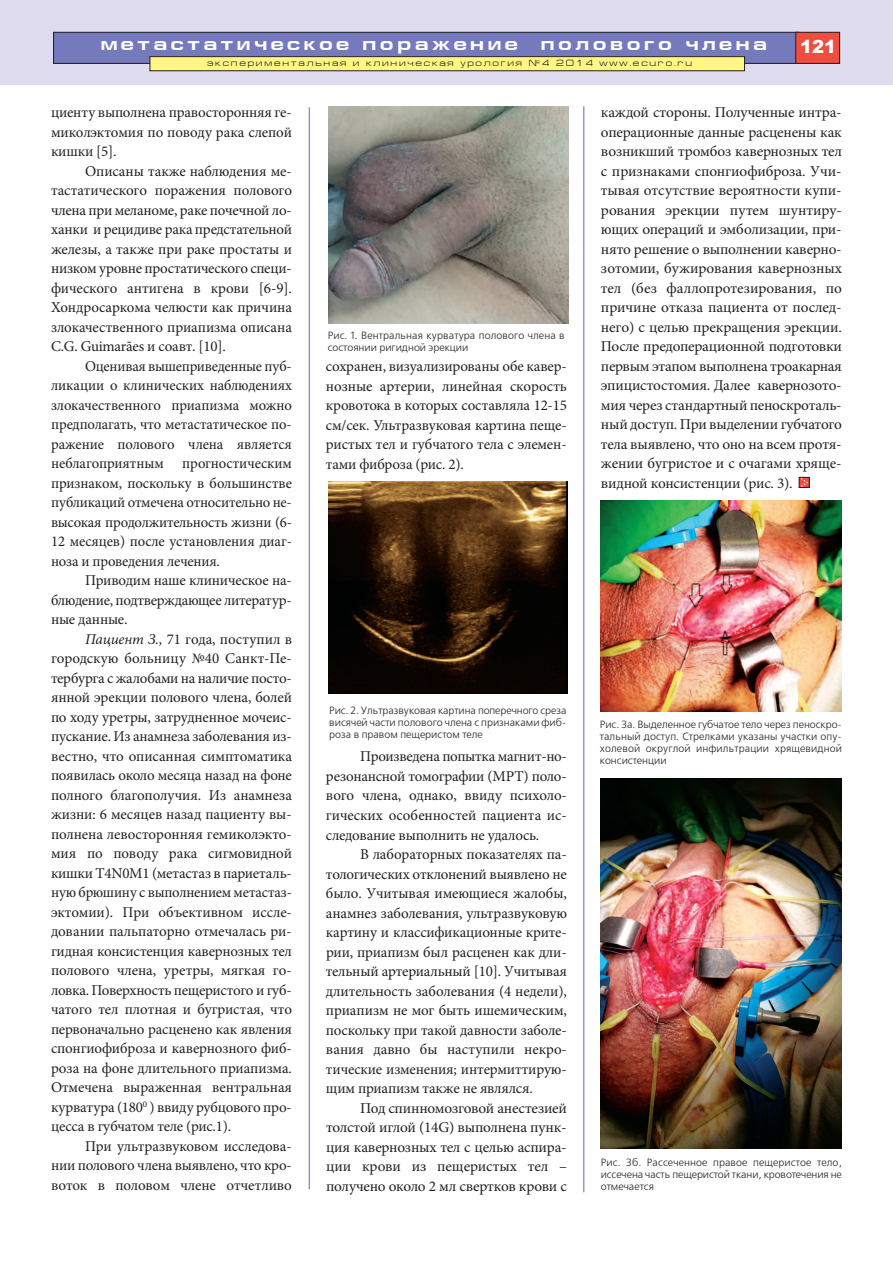
<style>
.page{position:relative;width:893px;height:1263px;background:#fff}
.page>*{position:absolute;margin:0;border:0;box-sizing:border-box;transform-origin:0 0}
.t1{font:700 18px "Europe Ext";letter-spacing:.2em;color:#fff}
.t2{font:900 18px "Arial";color:#fff}
.t3{font:15px/19.5px "Minion Pro";letter-spacing:-.015em;color:#231f20;text-align:justify}
.t4{font:10.5px/12px "Free Set C";color:#231f20;text-align:justify}
.t5{font:9px "Europe Ext";letter-spacing:.2em;color:#231f20}
.s1{font-style:italic}
</style>
<div class="page">
<div style="left:0;top:0;width:893px;height:85px;background:#dedcee"></div>
<div style="left:54px;top:32px;width:745px;height:31px;background:#747abb"></div>
<div style="left:53px;top:32px;width:746px;height:32px;border:1px solid #231f20"></div>
<div style="left:796px;top:32px;width:44px;height:31px;background:#ef4d40"></div>
<div style="left:795px;top:32px;width:45px;height:32px;border:1px solid #231f20"></div>
<div style="left:150px;top:57px;width:594px;height:14px;background:#fff685"></div>
<div style="left:150px;top:56px;width:595px;height:15px;border:1px solid #231f20"></div>
<hr style="left:309px;top:107px;width:1px;height:1082px;background:#747abb">
<hr style="left:583px;top:106px;width:1px;height:1086px;background:#747abb">
<div style="left:799px;top:477px;width:10px;height:11px;border:1px solid #231f20"></div>
<svg style="left:800px;top:477px;width:9px;height:10px"></svg>
<img style="left:328px;top:106px;width:240px;height:217px">
<img style="left:328px;top:482px;width:240px;height:211px">
<img style="left:600px;top:500px;width:242px;height:211px">
<img style="left:601px;top:779px;width:240px;height:369px">
<p class="t1" style="left:100px;top:37px;width:419px">метастатическое поражение</p>
<p class="t1" style="left:541px;top:37px;width:228px">полового члена</p>
<p class="t5" style="left:207px;top:60px;width:486px">экспериментальная и клиническая урология №4 2014 www.ecuro.ru</p>
<p class="t2" style="left:800px;top:33px;width:38px">121</p>
<p class="t3" style="left:51px;top:104px;width:242px">циенту выполнена правосторонняя ге&shy;миколэктомия по поводу рака слепой кишки [5].</p>
<p class="t3" style="left:51px;top:162px;width:242px;text-indent:34px">Описаны также наблюдения ме&shy;тастатического поражения полового члена при меланоме, раке почечной ло&shy;ханки и рецидиве рака предстательной железы, a также при раке простаты и низком уровне простатического специ&shy;фического антигена в крови [6-9].<br>Хондросаркома челюсти как причина злокачественного приапизма описана C.G. Guimarães и соавт. [10].</p>
<p class="t3" style="left:51px;top:357px;width:242px;text-indent:34px">Оценивая вышеприведенные пуб&shy;ликации о клинических наблюдениях злокачественного приапизма можно предполагать, что метастатическое по&shy;ражение полового члена является неблагоприятным прогностическим признаком, поскольку в большинстве публикаций отмечена относительно не&shy;высокая продолжительность жизни (6- 12 месяцев) после установления диаг&shy;ноза и проведения лечения.</p>
<p class="t3" style="left:51px;top:572px;width:242px;text-indent:34px">Приводим наше клиническое на&shy;блюдение, подтверждающее литератур&shy;ные данные.</p>
<p class="t3" style="left:51px;top:630px;width:242px;text-indent:34px"><span class="s1">Пациент З.,</span> 71 года, поступил в городскую больницу №40 Санкт-Пе&shy;тербурга с жалобами на наличие посто&shy;янной эрекции полового члена, болей по ходу уретры, затрудненное мочеис&shy;пускание. Из анамнеза заболевания из&shy;вестно, что описанная симптоматика появилась около месяца назад на фоне полного благополучия. Из анамнеза жизни: 6 месяцев назад пациенту вы&shy;полнена левосторонняя гемиколэкто&shy;мия по поводу рака сигмовидной кишки T4N0M1 (метастаз в париеталь&shy;ную брюшину с выполнением метастаз&shy;эктомии). При объективном иссле&shy;довании пальпаторно отмечалась ри&shy;гидная консистенция кавернозных тел полового члена, уретры, мягкая го&shy;ловка. Поверхность пещеристого и губ&shy;чатого тел плотная и бугристая, что первоначально расценено как явления спонгиофиброза и кавернозного фиб&shy;роза на фоне длительного приапизма.<br>Отмечена выраженная вентральная курватура (180<sup>0</sup> ) ввиду рубцового про&shy;цесса в губчатом теле (рис.1).</p>
<p class="t3" style="left:51px;top:1137px;width:242px;text-indent:34px">При ультразвуковом исследова&shy;нии полового члена выявлено, что кро&shy;воток в половом члене отчетливо</p>
<p class="t4" style="left:328px;top:329px;width:239px">Рис. 1. Вентральная курватура полового члена в состоянии ригидной эрекции</p>
<p class="t3" style="left:326px;top:358px;width:242px">сохранен, визуализированы обе кавер&shy;нозные артерии, линейная скорость кровотока в которых составляла 12-15 см/сек. Ультразвуковая картина пеще&shy;ристых тел и губчатого тела с элемен&shy;тами фиброза (рис. 2).</p>
<p class="t3" style="left:601px;top:104px;width:242px">каждой стороны. Полученные интра&shy;операционные данные расценены как возникший тромбоз кавернозных тел с признаками спонгиофиброза. Учи&shy;тывая отсутствие вероятности купи&shy;рования эрекции путем шунтиру&shy;ющих операций и эмболизации, при&shy;нято решение о выполнении каверно&shy;зотомии, бужирования кавернозных тел (без фаллопротезирования, по причине отказа пациента от послед&shy;него) с целью прекращения эрекции.<br>После предоперационной подготовки первым этапом выполнена троакарная эпицистостомия. Далее кавернозото&shy;мия через стандартный пеноскроталь&shy;ный доступ. При выделении губчатого тела выявлено, что оно на всем протя&shy;жении бугристое и с очагами хряще&shy;видной консистенции (рис. 3).</p>
<p class="t4" style="left:329px;top:705px;width:239px">Рис. 2. Ультразвуковая картина поперечного среза висячей части полового члена с признаками фиб&shy;роза в правом пещеристом теле</p>
<p class="t3" style="left:326px;top:748px;width:242px;text-indent:34px">Произведена попытка магнит-но&shy;резонансной томографии (МРТ) поло&shy;вого члена, однако, ввиду психоло&shy;гических особенностей пациента ис&shy;следование выполнить не удалось.</p>
<p class="t3" style="left:326px;top:846px;width:242px;text-indent:34px">В лабораторных показателях па&shy;тологических отклонений выявлено не было. Учитывая имеющиеся жалобы, анамнез заболевания, ультразвуковую картину и классификационные крите&shy;рии, приапизм был расценен как дли&shy;тельный артериальный [10]. Учитывая длительность заболевания (4 недели), приапизм не мог быть ишемическим, поскольку при такой давности заболе&shy;вания давно бы наступили некро&shy;тические изменения; интермиттирую&shy;щим приапизм также не являлся.</p>
<p class="t3" style="left:326px;top:1099px;width:242px;text-indent:34px">Под спинномозговой анестезией толстой иглой (14G) выполнена пунк&shy;ция кавернозных тел с целью аспира&shy;ции крови из пещеристых тел – получено около 2 мл свертков крови с</p>
<p class="t4" style="left:600px;top:719px;width:244px">Рис. 3а. Выделенное губчатое тело через пеноскро&shy;тальный доступ. Стрелками указаны участки опу&shy;холевой округлой инфильтрации хрящевидной консистенции</p>
<p class="t4" style="left:601px;top:1156px;width:243px">Рис. 3б. Рассеченное правое пещеристое тело, иссечена часть пещеристой ткани, кровотечения не отмечается</p>
</div>
